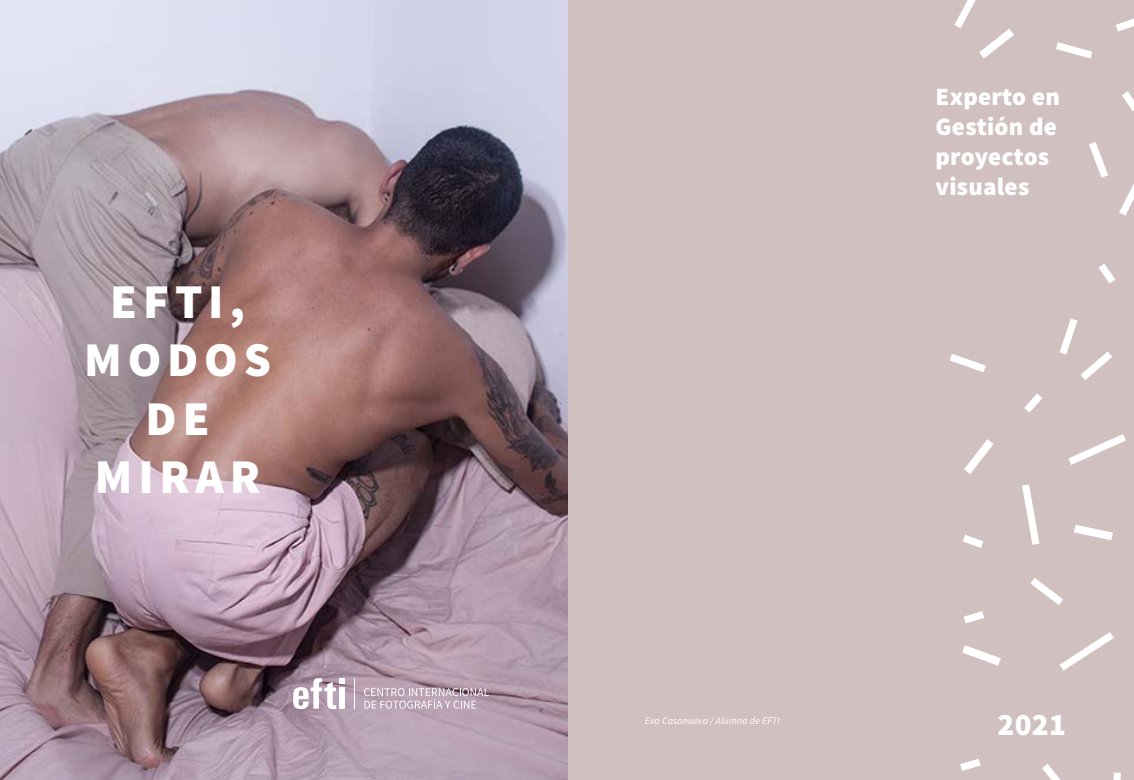
<style>
.page{position:relative;width:1134px;height:780px;background:#fff}
.page>*{position:absolute;margin:0;border:0;box-sizing:border-box;transform-origin:0 0}
.t1{font:900 48.62px/58.2px "Source Sans Pro";letter-spacing:.12em;color:#fff;text-align:center}
.t2{font:900 31.25px "Source Sans Pro";color:#fff}
.t3{font:900 25px/30px "Source Sans Pro";letter-spacing:.01em;color:#fff}
.t4{font:italic 10px "Source Sans Pro";letter-spacing:.01em;color:#fff}
</style>
<div class="page">
<div style="left:568px;top:0;width:566px;height:780px;background:#d1c0c0"></div>
<img style="left:0;top:0;width:568px;height:780px">
<svg style="left:1068px;top:434px;width:58px;height:31px"></svg>
<svg style="left:1119px;top:183px;width:15px;height:33px"></svg>
<svg style="left:1022px;top:484px;width:17px;height:61px"></svg>
<div style="left:1113px;top:772px;width:8px;height:8px;background:#fff"></div>
<svg style="left:1059px;top:632px;width:55px;height:38px"></svg>
<svg style="left:964px;top:611px;width:20px;height:12px"></svg>
<svg style="left:954px;top:0;width:60px;height:58px;background:#d7c9c9"></svg>
<svg style="left:1098px;top:263px;width:17px;height:20px"></svg>
<svg style="left:1122px;top:91px;width:12px;height:20px"></svg>
<svg style="left:1115px;top:19px;width:19px;height:13px"></svg>
<svg style="left:1024px;top:393px;width:18px;height:19px"></svg>
<svg style="left:1030px;top:577px;width:33px;height:28px"></svg>
<svg style="left:1089px;top:142px;width:19px;height:36px"></svg>
<svg style="left:1042px;top:763px;width:18px;height:17px"></svg>
<svg style="left:1056px;top:42px;width:36px;height:16px"></svg>
<svg style="left:960px;top:758px;width:21px;height:12px"></svg>
<svg style="left:950px;top:354px;width:36px;height:18px"></svg>
<svg style="left:964px;top:439px;width:29px;height:35px"></svg>
<svg style="left:1074px;top:524px;width:39px;height:16px"></svg>
<svg style="left:962px;top:645px;width:39px;height:20px"></svg>
<svg style="left:1059px;top:318px;width:53px;height:62px;background:#d8c9c9"></svg>
<svg style="left:963px;top:534px;width:20px;height:14px"></svg>
<svg style="left:293px;top:678px;width:51px;height:31px"></svg>
<div style="left:339px;top:687px;width:5px;height:21px;background:#fff"></div>
<svg style="left:364px;top:688px;width:125px;height:20px;background:#c1afbc"></svg>
<hr style="left:354px;top:678px;width:1px;height:30px;background:#fff">
<h1 class="t1" style="left:84px;top:275px;width:188px">EFTI,<br>MODOS<br>DE<br>MIRAR</h1>
<p class="t3" style="left:935px;top:83px;width:126px">Experto en<br>Gestión de proyectos visuales</p>
<p class="t4" style="left:645px;top:714px;width:137px">Eva Casanueva / Alumna de EFTI</p>
<p class="t2" style="left:997px;top:704px;width:70px">2021</p>
</div>
